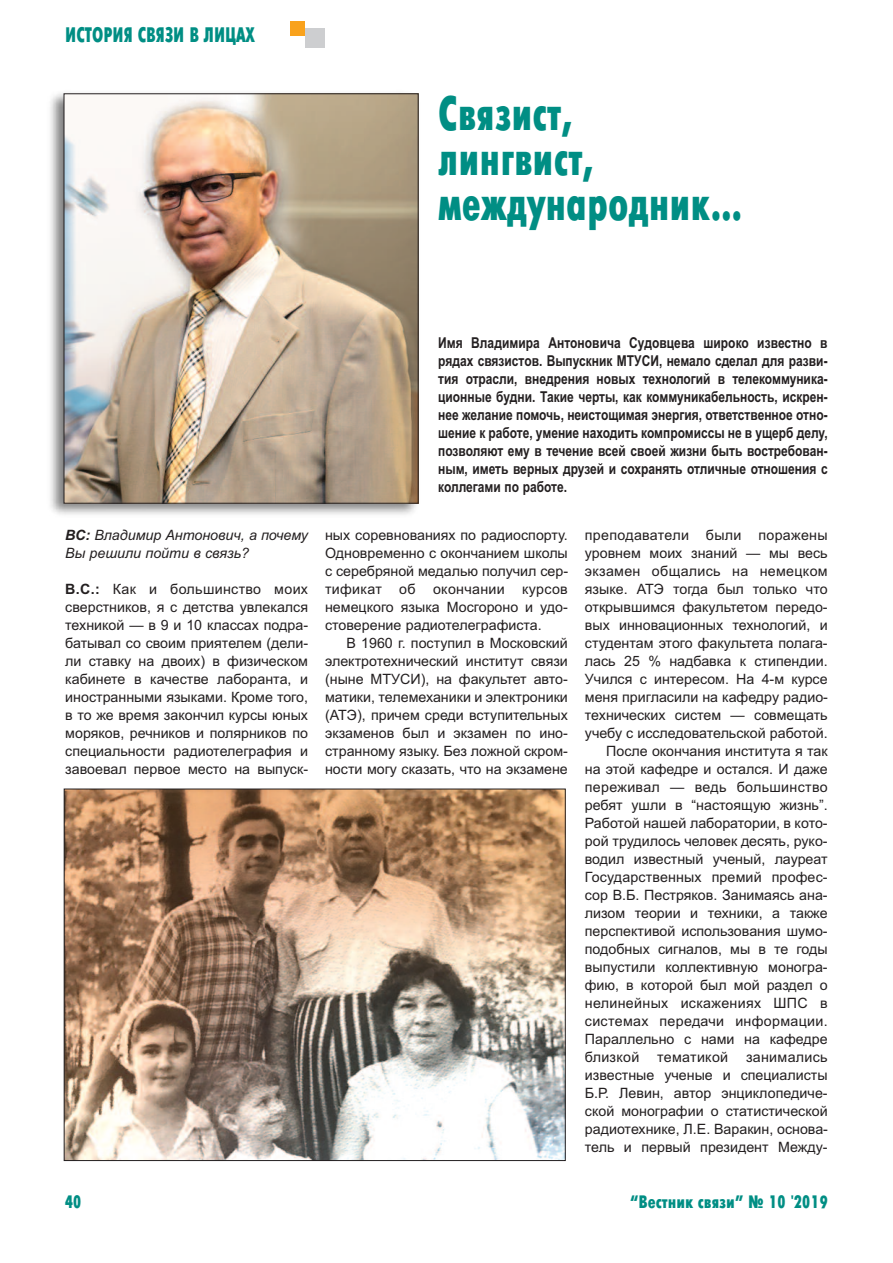
<style>
.page{position:relative;width:893px;height:1263px;background:#fff}
.page>*{position:absolute;margin:0;border:0;box-sizing:border-box;transform-origin:0 0}
.t1{font:48px/45px "Futura Futuris X Cond C";color:#008e84;scale:.9 1}
.t2{font:21px "Futura Futuris X Cond C";color:#008e84;scale:.9 1}
.t3{font:18px "Futura Futuris X Cond C";color:#008e84}
.t4{font:700 15px/18px "Arial";color:#231f20;text-align:justify;scale:.8 1}
.t5{font:14.25px/18px "Arial";color:#231f20;text-align:justify}
.t6{font:italic 14.25px/18px "Arial";color:#231f20}
.s1{font-weight:700}
</style>
<div class="page">
<div style="left:291px;top:21px;width:14px;height:14px;background:#f9a21c"></div>
<div style="left:305px;top:28px;width:20px;height:20px;background:#cdced0"></div>
<img style="left:50px;top:93px;width:369px;height:422px">
<img style="left:66px;top:96px;width:350px;height:405px">
<img style="left:66px;top:791px;width:498px;height:368px">
<h2 class="t2" style="left:65px;top:22px;width:212px">ИСТОРИЯ СВЯЗИ В ЛИЦАХ</h2>
<h1 class="t1" style="left:438px;top:91px;width:340px">Связист,<br>лингвист, международник…</h1>
<p class="t6" style="left:65px;top:526px;width:244px"><span class="s1">ВС:</span> Владимир Антонович, а почему<br>Вы решили пойти в связь?</p>
<p class="t5" style="left:65px;top:580px;width:244px"><span class="s1">В.С.:</span> Как и большинство моих сверстников, я с детства увлекался техникой — в 9 и 10 классах подра&shy;батывал со своим приятелем (дели&shy;ли ставку на двоих) в физическом кабинете в качестве лаборанта, и иностранными языками. Кроме того, в то же время закончил курсы юных моряков, речников и полярников по специальности радиотелеграфия и завоевал первое место на выпуск-</p>
<p class="t4" style="left:438px;top:334px;width:488px">Имя Владимира Антоновича Судовцева широко известно в рядах связистов. Выпускник МТУСИ, немало сделал для разви&shy;тия отрасли, внедрения новых технологий в телекоммуника&shy;ционные будни. Такие черты, как коммуникабельность, искрен&shy;нее желание помочь, неистощимая энергия, ответственное отно&shy;шение к работе, умение находить компромиссы не в ущерб делу, позволяют ему в течение всей своей жизни быть востребован&shy;ным, иметь верных друзей и сохранять отличные отношения с коллегами по работе.</p>
<p class="t5" style="left:325px;top:526px;width:245px">ных соревнованиях по радиоспорту.<br>Одновременно с окончанием школы с серебряной медалью получил сер&shy;тификат об окончании курсов немецкого языка Мосгороно и удо&shy;стоверение радиотелеграфиста.</p>
<p class="t5" style="left:325px;top:634px;width:244px;text-indent:21px">В 1960 г. поступил в Московский электротехнический институт связи (ныне МТУСИ), на факультет авто&shy;матики, телемеханики и электроники (АТЭ), причем среди вступительных экзаменов был и экзамен по ино&shy;странному языку. Без ложной скром&shy;ности могу сказать, что на экзамене</p>
<p class="t5" style="left:585px;top:526px;width:245px;text-align:right">преподаватели были поражены уровнем моих знаний — мы весь экзамен общались на немецком языке. АТЭ тогда был только что открывшимся факультетом передо&shy;вых инновационных технологий, и студентам этого факультета полага&shy;лась 25 % надбавка к стипендии.<br>Учился с интересом. На 4-м курсе меня пригласили на кафедру радио&shy;технических систем — совмещать учебу с исследовательской работой.<br>После окончания института я так<br>на этой кафедре и остался. И даже переживал — ведь большинство ребят ушли в “настоящую жизнь”.<br>Работой нашей лаборатории, в кото&shy;рой трудилось человек десять, руко&shy;водил известный ученый, лауреат<br>Государственных премий профес&shy;сор В.Б. Пестряков. Занимаясь ана&shy;лизом теории и техники, а также перспективой использования шумо&shy;подобных сигналов, мы в те годы выпустили коллективную моногра&shy;фию, в которой был мой раздел о нелинейных искажениях ШПС в системах передачи информации.<br>Параллельно с нами на кафедре близкой тематикой занимались известные ученые и специалисты<br>Б.Р. Левин, автор энциклопедиче&shy;ской монографии о статистической радиотехнике, Л.Е. Варакин, основа&shy;тель и первый президент Между-</p>
<p class="t3" style="left:65px;top:1191px;width:17px">40</p>
<p class="t3" style="left:630px;top:1191px;width:199px">“Вестник связи” № 10 '2019</p>
</div>
